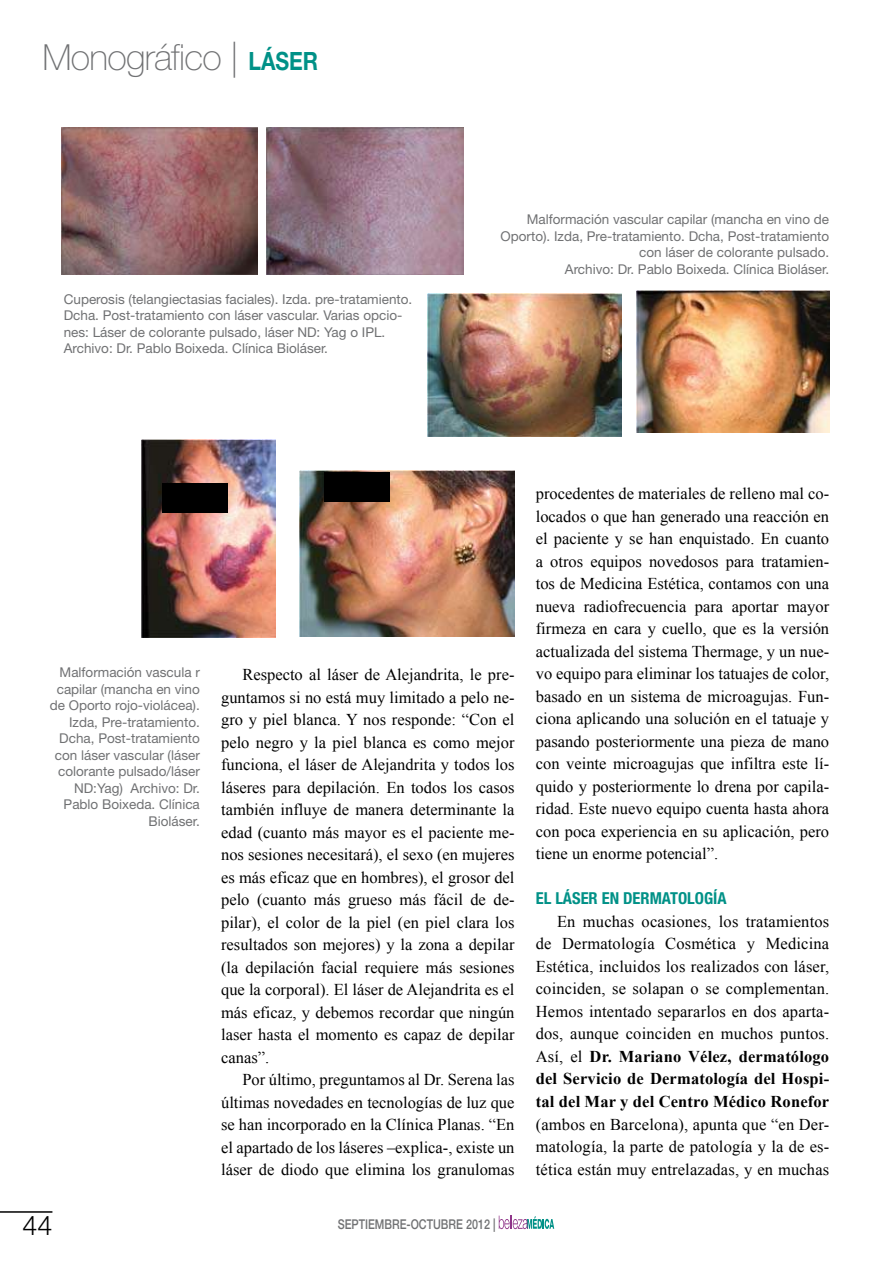
<style>
.page{position:relative;width:893px;height:1263px;background:#fff}
.page>*{position:absolute;margin:0;border:0;box-sizing:border-box;transform-origin:0 0}
.t1{font:100 36px "Helvetica Neue LT Std";letter-spacing:-.02em;color:#707173}
.t2{font:300 27px "Helvetica Neue LT Std";color:#000}
.t3{font:16.5px/22.5px "Times New Roman";color:#000;text-align:justify}
.t4{font:700 condensed 16.5px "Helvetica Neue LT Std";color:#009187}
.t5{font:13.5px/16.5px "Helvetica Neue LT Std";color:#707173;text-align:right}
.t6{font:500 13.5px "Helvetica Neue LT Std";color:#707173;scale:.8 1}
.s1{font-weight:700;font-size:25.2px;color:#009187}
.s2{font-weight:700}
</style>
<div class="page">
<svg style="left:499px;top:1215px;width:55px;height:14px"></svg>
<hr style="left:0;top:1211px;width:52px;height:2px;background:#000">
<img style="left:61px;top:128px;width:197px;height:147px">
<img style="left:267px;top:128px;width:196px;height:147px">
<img style="left:427px;top:293px;width:194px;height:143px">
<img style="left:636px;top:290px;width:193px;height:143px">
<img style="left:141px;top:440px;width:135px;height:198px">
<img style="left:300px;top:471px;width:214px;height:165px">
<div style="left:162px;top:483px;width:66px;height:29px;background:#000"></div>
<div style="left:324px;top:472px;width:66px;height:29px;background:#000"></div>
<h1 class="t1" style="left:43px;top:36px;width:277px">Monográfico | <span class="s1">LÁSER</span></h1>
<p class="t5" style="left:64px;top:291px;width:350px;text-align:left">Cuperosis (telangiectasias faciales). Izda. pre-tratamiento.<br>Dcha. Post-tratamiento con láser vascular. Varias opcio&shy;nes: Láser de colorante pulsado, láser ND: Yag o IPL.<br>Archivo: Dr. Pablo Boixeda. Clínica Bioláser.</p>
<p class="t5" style="left:501px;top:211px;width:330px">Malformación vascular capilar (mancha en vino de Oporto). Izda, Pre-tratamiento. Dcha, Post-tratamiento con láser de colorante pulsado.<br>Archivo: Dr. Pablo Boixeda. Clínica Bioláser.</p>
<p class="t5" style="left:50px;top:664px;width:152px">Malformación vascula r capilar (mancha en vino de Oporto rojo-violácea).<br>Izda, Pre-tratamiento.<br>Dcha, Post-tratamiento con láser vascular (láser colorante pulsado/láser<br>ND:Yag) Archivo: Dr.<br>Pablo Boixeda. Clínica<br>Bioláser.</p>
<p class="t3" style="left:221px;top:663px;width:295px;text-indent:21px">Respecto al láser de Alejandrita, le pre&shy;guntamos si no está muy limitado a pelo ne&shy;gro y piel blanca. Y nos responde: “Con el pelo negro y la piel blanca es como mejor funciona, el láser de Alejandrita y todos los láseres para depilación. En todos los casos también influye de manera determinante la edad (cuanto más mayor es el paciente me&shy;nos sesiones necesitará), el sexo (en mujeres es más eficaz que en hombres), el grosor del pelo (cuanto más grueso más fácil de de&shy;pilar), el color de la piel (en piel clara los resultados son mejores) y la zona a depilar (la depilación facial requiere más sesiones que la corporal). El láser de Alejandrita es el más eficaz, y debemos recordar que ningún laser hasta el momento es capaz de depilar canas”.</p>
<p class="t3" style="left:221px;top:1068px;width:295px;text-indent:21px">Por último, preguntamos al Dr. Serena las últimas novedades en tecnologías de luz que se han incorporado en la Clínica Planas. “En el apartado de los láseres –explica-, existe un láser de diodo que elimina los granulomas</p>
<h2 class="t2" style="left:22px;top:1209px;width:32px">44</h2>
<p class="t6" style="left:338px;top:1216px;width:199px">SEPTIEMBRE-OCTUBRE 2012 |</p>
<p class="t3" style="left:536px;top:482px;width:295px">procedentes de materiales de relleno mal co&shy;locados o que han generado una reacción en el paciente y se han enquistado. En cuanto a otros equipos novedosos para tratamien&shy;tos de Medicina Estética, contamos con una nueva radiofrecuencia para aportar mayor firmeza en cara y cuello, que es la versión actualizada del sistema Thermage, y un nue&shy;vo equipo para eliminar los tatuajes de color, basado en un sistema de microagujas. Fun&shy;ciona aplicando una solución en el tatuaje y pasando posteriormente una pieza de mano con veinte microagujas que infiltra este lí&shy;quido y posteriormente lo drena por capila&shy;ridad. Este nuevo equipo cuenta hasta ahora con poca experiencia en su aplicación, pero tiene un enorme potencial”.</p>
<p class="t4" style="left:536px;top:888px;width:192px">EL LÁSER EN DERMATOLOGÍA</p>
<p class="t3" style="left:536px;top:910px;width:295px;text-indent:21px">En muchas ocasiones, los tratamientos de Dermatología Cosmética y Medicina Estética, incluidos los realizados con láser, coinciden, se solapan o se complementan.<br>Hemos intentado separarlos en dos aparta&shy;dos, aunque coinciden en muchos puntos.<br>Así, el <span class="s2">Dr. Mariano Vélez, dermatólogo del Servicio de Dermatología del Hospi&shy;tal del Mar y del Centro Médico Ronefor</span></p>
<p class="t3" style="left:536px;top:1112px;width:295px">(ambos en Barcelona), apunta que “en Der&shy;matología, la parte de patología y la de es&shy;tética están muy entrelazadas, y en muchas</p>
</div>
